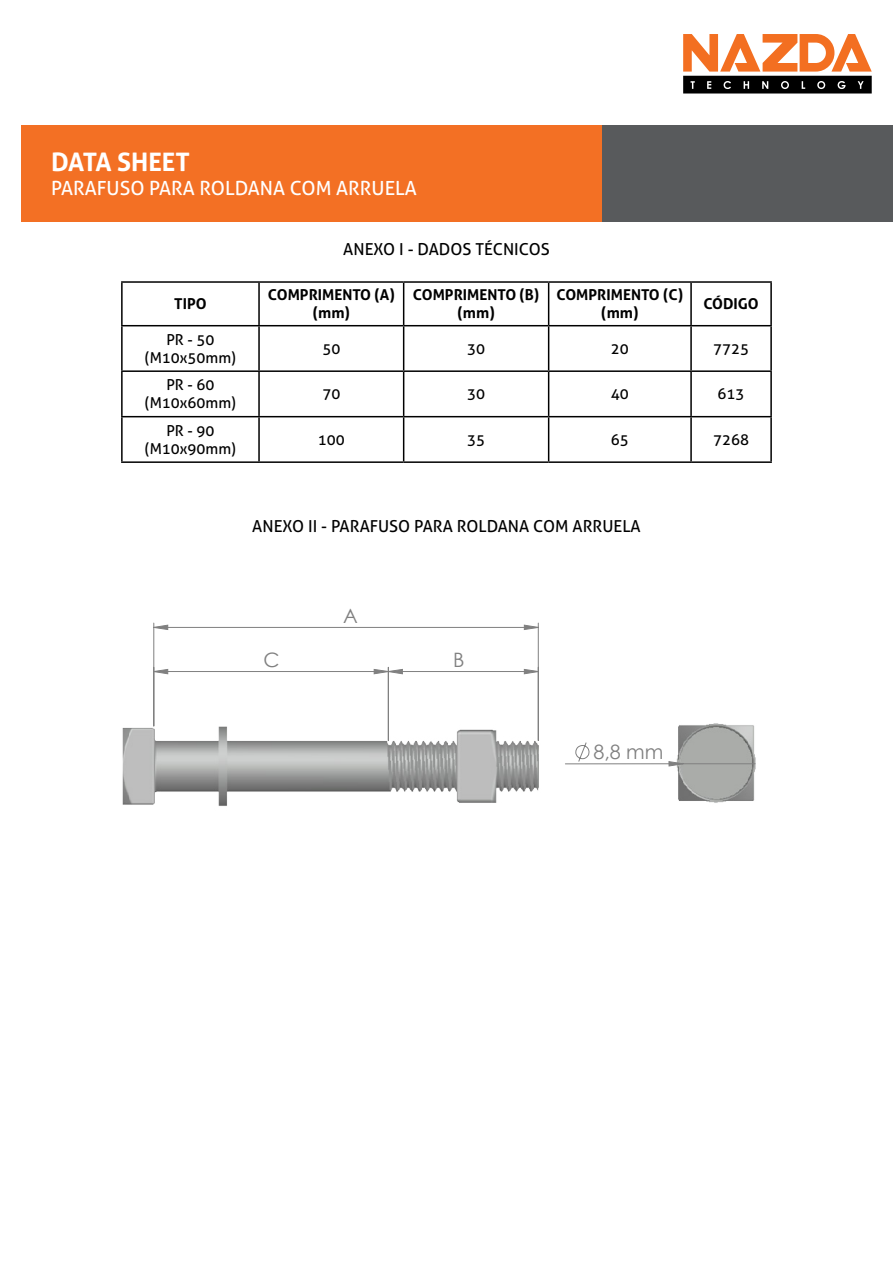
<style>
.page{position:relative;width:893px;height:1263px;background:#fff}
.page>*{position:absolute;margin:0;border:0;box-sizing:border-box;transform-origin:0 0}
.t1{font:700 25.5px "Aller";color:#fff}
.t2{font:19.8px "Century Gothic";color:#808080}
.t3{font:19.5px "Aller";color:#fff}
.t4{font:16.5px "Aller";color:#000}
.t5{font:15px/18px "Aller";color:#000;text-align:center}
.t6{font:700 15px/18px "Aller";color:#000;text-align:center}
</style>
<div class="page">
<div style="left:21px;top:125px;width:588px;height:97px;background:#f37024"></div>
<div style="left:602px;top:125px;width:291px;height:97px;background:#585a5c"></div>
<hr style="left:121px;top:281px;width:138px;height:2px;background:#000">
<hr style="left:121px;top:283px;width:2px;height:42px;background:#000">
<hr style="left:259px;top:281px;width:145px;height:2px;background:#000">
<hr style="left:258px;top:283px;width:2px;height:42px;background:#000">
<hr style="left:404px;top:281px;width:145px;height:2px;background:#000">
<hr style="left:403px;top:283px;width:1px;height:42px;background:#000">
<hr style="left:549px;top:281px;width:142px;height:2px;background:#000">
<hr style="left:548px;top:283px;width:1px;height:42px;background:#000">
<hr style="left:691px;top:281px;width:81px;height:2px;background:#000">
<hr style="left:690px;top:283px;width:2px;height:42px;background:#000">
<hr style="left:770px;top:283px;width:2px;height:42px;background:#000">
<hr style="left:121px;top:325px;width:138px;height:1px;background:#000">
<hr style="left:121px;top:326px;width:2px;height:44px;background:#000">
<hr style="left:259px;top:325px;width:145px;height:1px;background:#000">
<hr style="left:258px;top:326px;width:2px;height:44px;background:#000">
<hr style="left:404px;top:325px;width:145px;height:1px;background:#000">
<hr style="left:403px;top:326px;width:1px;height:44px;background:#000">
<hr style="left:549px;top:325px;width:142px;height:1px;background:#000">
<hr style="left:548px;top:326px;width:1px;height:44px;background:#000">
<hr style="left:691px;top:325px;width:81px;height:1px;background:#000">
<hr style="left:690px;top:326px;width:2px;height:44px;background:#000">
<hr style="left:770px;top:326px;width:2px;height:44px;background:#000">
<hr style="left:121px;top:370px;width:138px;height:2px;background:#000">
<hr style="left:121px;top:372px;width:2px;height:44px;background:#000">
<hr style="left:259px;top:370px;width:145px;height:2px;background:#000">
<hr style="left:258px;top:372px;width:2px;height:44px;background:#000">
<hr style="left:404px;top:370px;width:145px;height:2px;background:#000">
<hr style="left:403px;top:372px;width:1px;height:44px;background:#000">
<hr style="left:549px;top:370px;width:142px;height:2px;background:#000">
<hr style="left:548px;top:372px;width:1px;height:44px;background:#000">
<hr style="left:691px;top:370px;width:81px;height:2px;background:#000">
<hr style="left:690px;top:372px;width:2px;height:44px;background:#000">
<hr style="left:770px;top:372px;width:2px;height:44px;background:#000">
<hr style="left:121px;top:416px;width:138px;height:1px;background:#000">
<hr style="left:121px;top:417px;width:2px;height:44px;background:#000">
<hr style="left:259px;top:416px;width:145px;height:1px;background:#000">
<hr style="left:258px;top:417px;width:2px;height:44px;background:#000">
<hr style="left:404px;top:416px;width:145px;height:1px;background:#000">
<hr style="left:403px;top:417px;width:1px;height:44px;background:#000">
<hr style="left:549px;top:416px;width:142px;height:1px;background:#000">
<hr style="left:548px;top:417px;width:1px;height:44px;background:#000">
<hr style="left:691px;top:416px;width:81px;height:1px;background:#000">
<hr style="left:690px;top:417px;width:2px;height:44px;background:#000">
<hr style="left:770px;top:417px;width:2px;height:44px;background:#000">
<hr style="left:121px;top:461px;width:138px;height:2px;background:#000">
<hr style="left:259px;top:461px;width:145px;height:2px;background:#000">
<hr style="left:404px;top:461px;width:145px;height:2px;background:#000">
<hr style="left:549px;top:461px;width:142px;height:2px;background:#000">
<hr style="left:691px;top:461px;width:81px;height:2px;background:#000">
<svg style="left:683px;top:34px;width:189px;height:59px"></svg>
<img style="left:122px;top:678px;width:417px;height:128px">
<img style="left:627px;top:723px;width:129px;height:80px">
<hr style="left:100px;top:1147px;width:693px;height:1px;background:#c0c0c0">
<hr style="left:100px;top:583px;width:693px;height:1px;background:#c0c0c0">
<hr style="left:892px;top:583px;width:1px;height:257px;background:#c0c0c0">
<hr style="left:100px;top:1168px;width:693px;height:1px;background:#c0c0c0">
<hr style="left:100px;top:583px;width:1px;height:257px;background:#c0c0c0">
<hr style="left:538px;top:623px;width:1px;height:117px;background:#808080">
<hr style="left:153px;top:623px;width:1px;height:103px;background:#808080">
<hr style="left:388px;top:667px;width:1px;height:74px;background:#808080">
<svg style="left:575px;top:742px;width:15px;height:20px"></svg>
<hr style="left:565px;top:763px;width:118px;height:1px;background:#808080">
<hr style="left:683px;top:763px;width:72px;height:1px;background:#808080">
<svg style="left:668px;top:761px;width:16px;height:6px"></svg>
<svg style="left:153px;top:624px;width:386px;height:51px"></svg>
<h1 class="t1" style="left:51px;top:146px;width:140px">DATA SHEET</h1>
<h3 class="t3" style="left:51px;top:176px;width:367px">PARAFUSO PARA ROLDANA COM ARRUELA</h3>
<p class="t4" style="left:343px;top:239px;width:208px">ANEXO I - DADOS TÉCNICOS</p>
<p class="t6" style="left:174px;top:295px;width:34px">TIPO</p>
<p class="t6" style="left:268px;top:286px;width:128px">COMPRIMENTO (A) (mm)</p>
<p class="t6" style="left:413px;top:286px;width:128px">COMPRIMENTO (B) (mm)</p>
<p class="t6" style="left:557px;top:286px;width:128px">COMPRIMENTO (C) (mm)</p>
<p class="t6" style="left:703px;top:295px;width:57px">CÓDIGO</p>
<p class="t5" style="left:145px;top:331px;width:93px">PR - 50 (M10x50mm)</p>
<p class="t5" style="left:322px;top:340px;width:19px">50</p>
<p class="t5" style="left:467px;top:340px;width:19px">30</p>
<p class="t5" style="left:611px;top:340px;width:19px">20</p>
<p class="t5" style="left:713px;top:340px;width:37px">7725</p>
<p class="t5" style="left:145px;top:376px;width:93px">PR - 60 (M10x60mm)</p>
<p class="t5" style="left:322px;top:385px;width:19px">70</p>
<p class="t5" style="left:467px;top:385px;width:19px">30</p>
<p class="t5" style="left:611px;top:385px;width:19px">40</p>
<p class="t5" style="left:718px;top:385px;width:28px">613</p>
<p class="t5" style="left:145px;top:422px;width:93px">PR - 90 (M10x90mm)</p>
<p class="t5" style="left:318px;top:431px;width:28px">100</p>
<p class="t5" style="left:467px;top:431px;width:19px">35</p>
<p class="t5" style="left:611px;top:431px;width:19px">65</p>
<p class="t5" style="left:713px;top:431px;width:37px">7268</p>
<p class="t4" style="left:252px;top:516px;width:390px">ANEXO II - PARAFUSO PARA ROLDANA COM ARRUELA</p>
<h2 class="t2" style="left:343px;top:602px;width:16px">A</h2>
<h2 class="t2" style="left:264px;top:646px;width:18px">C</h2>
<h2 class="t2" style="left:453px;top:646px;width:13px">B</h2>
<h2 class="t2" style="left:593px;top:738px;width:72px">8,8 mm</h2>
</div>
